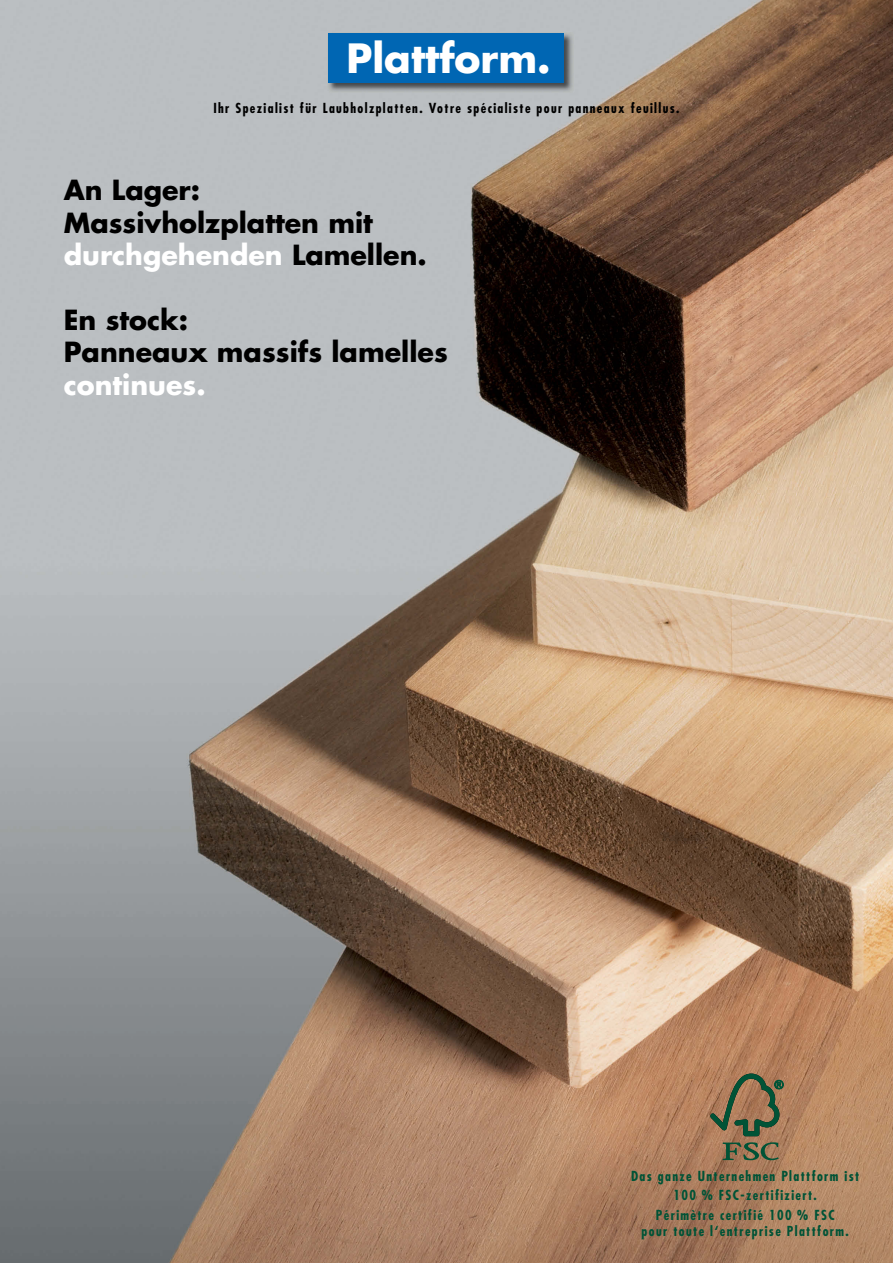
<style>
.page{position:relative;width:893px;height:1263px;background:#fff}
.page>*{position:absolute;margin:0;border:0;box-sizing:border-box;transform-origin:0 0}
.t1{font:700 39.3px "Futura";color:#fff}
.t2{font:700 27px/32.4px "Futura";color:#000}
.t3{font:700 27px "Futura";color:#fff}
.t4{font:700 condensed 13.5px/19.5px "Futura";letter-spacing:.1em;color:#005336;text-align:center}
.t5{font:700 condensed 13.5px "Futura";letter-spacing:.1em;color:#000}
.s1{color:#fff}
</style>
<div class="page">
<img style="left:0;top:0;width:893px;height:1263px">
<img style="left:328px;top:33px;width:245px;height:59px">
<div style="left:328px;top:33px;width:236px;height:50px;background:#0066b3"></div>
<svg style="left:723px;top:1142px;width:56px;height:18px"></svg>
<svg style="left:710px;top:1073px;width:73px;height:63px;background:#837051"></svg>
<h1 class="t1" style="left:346px;top:31px;width:206px">Plattform.</h1>
<p class="t5" style="left:213px;top:99px;width:468px">Ihr Spezialist für Laubholzplatten. Votre spécialiste pour panneaux feuillus.</p>
<h2 class="t2" style="left:64px;top:173px;width:365px">An Lager:<br>Massivholzplatten mit <span class="s1">durchgehenden</span> Lamellen.</h2>
<h2 class="t2" style="left:64px;top:303px;width:386px">En stock:<br>Panneaux massifs lamelles</h2>
<h2 class="t3" style="left:64px;top:366px;width:143px">continues.</h2>
<p class="t4" style="left:631px;top:1166px;width:230px">Das ganze Unternehmen Plattform ist<br>100 % FSC-zertifiziert.<br>Périmètre certifié 100 % FSC</p>
<p class="t4" style="left:642px;top:1221px;width:209px">pour toute l‘entreprise Plattform.</p>
</div>
